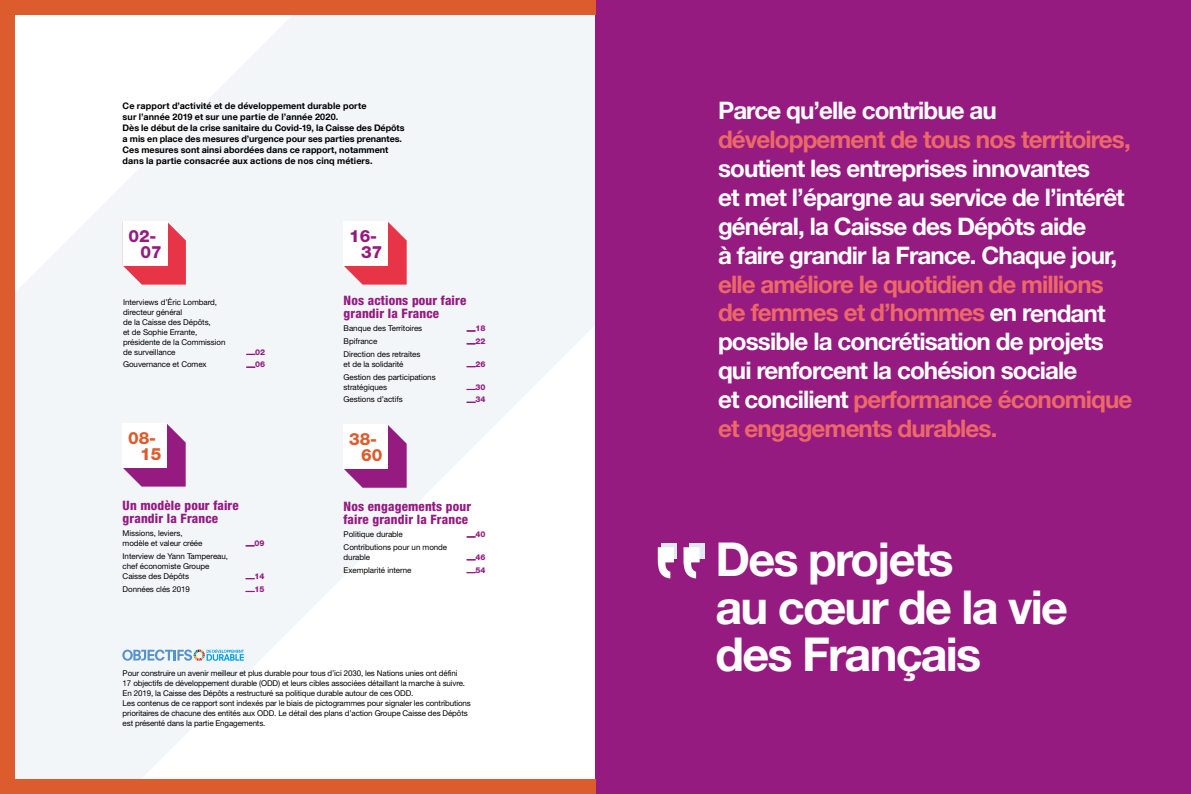
<style>
.page{position:relative;width:1191px;height:794px;background:#fff}
.page>*{position:absolute;margin:0;border:0;box-sizing:border-box;transform-origin:0 0}
.t1{font:700 46.8px/47.1px "Helvetica Neue LT Std";letter-spacing:-.04em;color:#fff}
.t2{font:700 24.2px/28.9px "Helvetica Neue LT Std";letter-spacing:-.04em;color:#ed6867}
.t3{font:700 24.2px/28.9px "Helvetica Neue LT Std";letter-spacing:-.04em;color:#fff}
.t4{font:800 16.9px/15.5px "Helvetica Neue LT Std";letter-spacing:-.01em;color:#951b81}
.t5{font:800 16.9px/15.5px "Helvetica Neue LT Std";letter-spacing:-.01em;color:#dc5c2d}
.t6{font:800 condensed 13px/13px "Helvetica Neue LT Std";letter-spacing:.01em;color:#951b81}
.t7{font:700 9px/11px "Helvetica Neue LT Com";letter-spacing:.005em;color:#000}
.t8{font:8px/10px "Helvetica Neue LT Std";letter-spacing:-.02em;color:#000}
.t9{font:800 8px "Helvetica Neue LT Std";letter-spacing:-.01em;color:#951b81}
.s1{color:#fff}
</style>
<div class="page">
<svg style="left:14px;top:14px;width:581px;height:766px;fill:#f3f6f9"></svg>
<div style="left:595px;top:0;width:596px;height:794px;background:#951b81"></div>
<div style="left:689px;top:543px;width:15px;height:16px;background:#e3e9f1"></div>
<svg style="left:683px;top:547px;width:16px;height:31px"></svg>
<div style="left:661px;top:543px;width:16px;height:16px;background:#e3e9f1"></div>
<svg style="left:658px;top:547px;width:16px;height:31px"></svg>
<div style="left:0;top:0;width:595px;height:14px;background:#dc5c2d"></div>
<div style="left:0;top:780px;width:595px;height:14px;background:#dc5c2d"></div>
<div style="left:0;top:0;width:14px;height:794px;background:#dc5c2d"></div>
<svg style="left:123px;top:221px;width:63px;height:64px"></svg>
<div style="left:123px;top:221px;width:44px;height:45px;background:#fff"></div>
<svg style="left:344px;top:221px;width:63px;height:64px"></svg>
<div style="left:344px;top:221px;width:44px;height:45px;background:#fff"></div>
<svg style="left:467px;top:343px;width:8px;height:2px"></svg>
<svg style="left:123px;top:423px;width:63px;height:63px"></svg>
<div style="left:123px;top:423px;width:44px;height:45px;background:#fff"></div>
<svg style="left:246px;top:545px;width:8px;height:2px"></svg>
<svg style="left:344px;top:425px;width:63px;height:63px"></svg>
<div style="left:344px;top:425px;width:44px;height:44px;background:#fff"></div>
<svg style="left:467px;top:536px;width:8px;height:2px"></svg>
<svg style="left:122px;top:649px;width:122px;height:12px"></svg>
<p class="t7" style="left:123px;top:100px;width:283px">Ce rapport d’activité et de développement durable porte<br>sur l’année 2019 et sur une partie de l’année 2020.<br>Dès le début de la crise sanitaire du Covid-19, la Caisse des Dépôts a mis en place des mesures d’urgence pour ses parties prenantes.<br>Ces mesures sont ainsi abordées dans ce rapport, notamment dans la partie consacrée aux actions de nos cinq métiers.</p>
<h3 class="t4" style="left:140px;top:228px;width:23px;text-indent:-12px">02-<br>07</h3>
<p class="t8" style="left:123px;top:296px;width:104px">Interviews d’Éric Lombard, directeur général<br>de la Caisse des Dépôts,<br>et de Sophie Errante, présidente de la Commission de surveillance</p>
<p class="t9" style="left:255px;top:347px;width:12px">02</p>
<p class="t8" style="left:123px;top:359px;width:85px">Gouvernance et Comex</p>
<p class="t9" style="left:255px;top:360px;width:12px">06</p>
<h3 class="t5" style="left:140px;top:430px;width:23px;text-indent:-12px">08-<br>15</h3>
<h3 class="t6" style="left:123px;top:499px;width:118px">Un modèle pour faire grandir la France</h3>
<p class="t8" style="left:123px;top:528px;width:81px">Missions, leviers, modèle et valeur créée</p>
<p class="t9" style="left:254px;top:538px;width:12px">09</p>
<p class="t8" style="left:123px;top:551px;width:107px">Interview de Yann Tampereau, chef économiste Groupe<br>Caisse des Dépôts</p>
<p class="t9" style="left:254px;top:571px;width:12px">14</p>
<p class="t8" style="left:123px;top:583px;width:69px">Données clés 2019</p>
<p class="t9" style="left:254px;top:584px;width:12px">15</p>
<h3 class="t4" style="left:361px;top:228px;width:23px;text-indent:-12px">16-<br>37</h3>
<h3 class="t6" style="left:344px;top:294px;width:124px">Nos actions pour faire grandir la France</h3>
<p class="t8" style="left:344px;top:323px;width:80px">Banque des Territoires</p>
<p class="t9" style="left:475px;top:323px;width:12px">18</p>
<p class="t8" style="left:344px;top:336px;width:35px">Bpifrance</p>
<p class="t9" style="left:475px;top:336px;width:12px">22</p>
<p class="t8" style="left:344px;top:349px;width:78px">Direction des retraites et de la solidarité</p>
<p class="t9" style="left:475px;top:359px;width:12px">26</p>
<p class="t8" style="left:344px;top:372px;width:94px">Gestion des participations stratégiques</p>
<p class="t9" style="left:475px;top:382px;width:12px">30</p>
<p class="t8" style="left:344px;top:394px;width:61px">Gestions d’actifs</p>
<p class="t9" style="left:475px;top:395px;width:12px">34</p>
<h3 class="t5" style="left:361px;top:431px;width:23px;text-indent:-12px">38-<br>60</h3>
<h3 class="t6" style="left:344px;top:500px;width:129px">Nos engagements pour faire grandir la France</h3>
<p class="t8" style="left:344px;top:529px;width:61px">Politique durable</p>
<p class="t9" style="left:475px;top:529px;width:12px">40</p>
<p class="t8" style="left:344px;top:542px;width:105px">Contributions pour un monde durable</p>
<p class="t9" style="left:475px;top:552px;width:12px">46</p>
<p class="t8" style="left:344px;top:565px;width:69px">Exemplarité interne</p>
<p class="t9" style="left:475px;top:565px;width:12px">54</p>
<p class="t8" style="left:123px;top:668px;width:336px">Pour construire un avenir meilleur et plus durable pour tous d’ici 2030, les Nations unies ont défini</p>
<p class="t8" style="left:123px;top:678px;width:350px">17 objectifs de développement durable (ODD) et leurs cibles associées détaillant la marche à suivre.<br>En 2019, la Caisse des Dépôts a restructuré sa politique durable autour de ces ODD.<br>Les contenus de ce rapport sont indexés par le biais de pictogrammes pour signaler les contributions prioritaires de chacune des entités aux ODD. Le détail des plans d’action Groupe Caisse des Dépôts est présenté dans la partie Engagements.</p>
<h2 class="t3" style="left:718px;top:96px;width:280px">Parce qu’elle contribue au</h2>
<h2 class="t2" style="left:718px;top:125px;width:414px">développement de tous nos territoires,</h2>
<h2 class="t3" style="left:718px;top:153px;width:408px">soutient les entreprises innovantes<br>et met l’épargne au service de l’intérêt général, la Caisse des Dépôts aide<br>à faire grandir la France. Chaque jour,</h2>
<h2 class="t2" style="left:718px;top:269px;width:416px">elle améliore le quotidien de millions de femmes et d’hommes <span class="s1">en rendant possible la concrétisation de projets qui renforcent la cohésion sociale<br>et concilient</span> performance économique et engagements durables.</h2>
<h1 class="t1" style="left:715px;top:535px;width:354px">Des projets<br>au cœur de la vie</h1>
<h1 class="t1" style="left:715px;top:629px;width:267px">des Français</h1>
</div>
